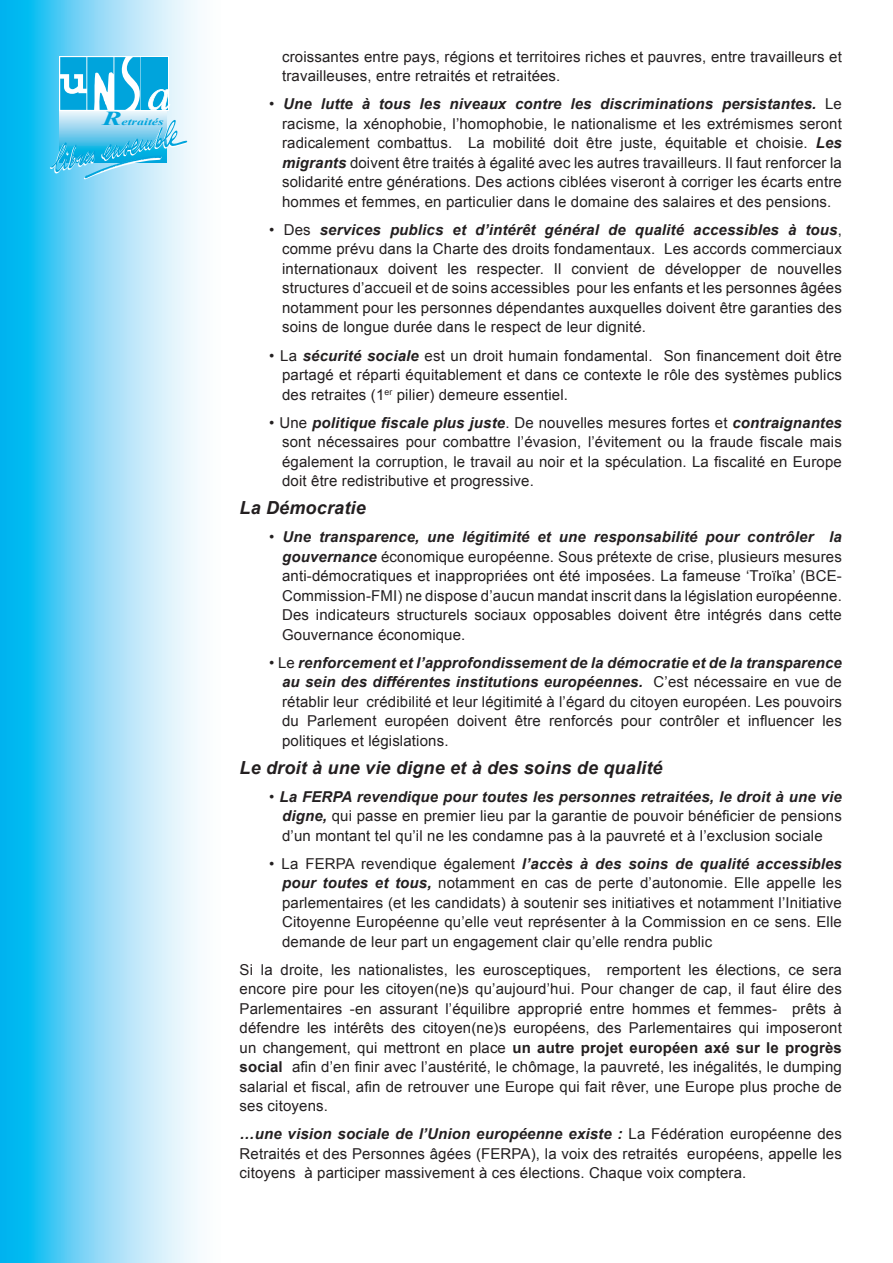
<style>
.page{position:relative;width:893px;height:1263px;background:#fff}
.page>*{position:absolute;margin:0;border:0;box-sizing:border-box;transform-origin:0 0}
.t1{font:italic 700 18px "Arial";letter-spacing:.01em;color:#231f20}
.t2{font:15px/19.5px "Arial";letter-spacing:.01em;color:#231f20;text-align:justify}
.t3{font:italic 700 9.75px "Times New Roman";color:#00a4dc;scale:1.44 1}
.s1{font-size:19.8px}
.s2{font-weight:700;font-style:italic}
.s3{font-weight:700}
</style>
<div class="page">
<svg style="left:0;top:0;width:198px;height:1263px;background:#80d8f7"></svg>
<svg style="left:60px;top:111px;width:107px;height:8px"></svg>
<svg style="left:59px;top:56px;width:111px;height:55px"></svg>
<svg style="left:50px;top:119px;width:138px;height:60px;background:#7ad0ef"></svg>
<p class="t3" style="left:102px;top:114px;width:44px"><span class="s1">R</span>etraités</p>
<p class="t2" style="left:282px;top:47px;width:561px">croissantes entre pays, régions et territoires riches et pauvres, entre travailleurs et travailleuses, entre retraités et retraitées.</p>
<p class="t2" style="left:282px;top:95px;width:561px;text-indent:-13px">• <span class="s2">Une lutte à tous les niveaux contre les discriminations persistantes.</span> Le racisme, la xénophobie, l’homophobie, le nationalisme et les extrémismes seront radicalement combattus. La mobilité doit être juste, équitable et choisie. <span class="s2">Les migrants</span> doivent être traités à égalité avec les autres travailleurs. Il faut renforcer la solidarité entre générations. Des actions ciblées viseront à corriger les écarts entre hommes et femmes, en particulier dans le domaine des salaires et des pensions.</p>
<p class="t2" style="left:282px;top:220px;width:561px;text-indent:-13px">• Des <span class="s2">services publics et d’intérêt général de qualité accessibles à tous</span>, comme prévu dans la Charte des droits fondamentaux. Les accords commerciaux internationaux doivent les respecter. Il convient de développer de nouvelles structures d’accueil et de soins accessibles pour les enfants et les personnes âgées notamment pour les personnes dépendantes auxquelles doivent être garanties des soins de longue durée dans le respect de leur dignité.</p>
<p class="t2" style="left:282px;top:346px;width:561px;text-indent:-13px">• La <span class="s2">sécurité sociale</span> est un droit humain fondamental. Son financement doit être partagé et réparti équitablement et dans ce contexte le rôle des systèmes publics des retraites (1<sup>er</sup> pilier) demeure essentiel.</p>
<p class="t2" style="left:282px;top:413px;width:561px;text-indent:-13px">• Une <span class="s2">politique fiscale plus juste</span>. De nouvelles mesures fortes et <span class="s2">contraignantes </span>sont nécessaires pour combattre l’évasion, l’évitement ou la fraude fiscale mais également la corruption, le travail au noir et la spéculation. La fiscalité en Europe doit être redistributive et progressive.</p>
<p class="t1" style="left:240px;top:496px;width:128px">La Démocratie</p>
<p class="t2" style="left:282px;top:527px;width:561px;text-indent:-13px">• <span class="s2">Une transparence, une légitimité et une responsabilité pour contrôler la gouvernance</span> économique européenne. Sous prétexte de crise, plusieurs mesures anti-démocratiques et inappropriées ont été imposées. La fameuse ‘Troïka’ (BCE-Commission-FMI) ne dispose d’aucun mandat inscrit dans la législation européenne.<br>Des indicateurs structurels sociaux opposables doivent être intégrés dans cette Gouvernance économique.</p>
<p class="t2" style="left:282px;top:653px;width:561px;text-indent:-13px">• Le <span class="s2">renforcement et l’approfondissement de la démocratie et de la transparence au sein des différentes institutions européennes.</span> C’est nécessaire en vue de rétablir leur crédibilité et leur légitimité à l’égard du citoyen européen. Les pouvoirs du Parlement européen doivent être renforcés pour contrôler et influencer les politiques et législations.</p>
<p class="t1" style="left:240px;top:755px;width:424px">Le droit à une vie digne et à des soins de qualité</p>
<p class="t2" style="left:282px;top:787px;width:561px;text-indent:-13px">• <span class="s2">La FERPA revendique pour toutes les personnes retraitées, le droit à une vie digne,</span> qui passe en premier lieu par la garantie de pouvoir bénéficier de pensions d’un montant tel qu’il ne les condamne pas à la pauvreté et à l’exclusion sociale</p>
<p class="t2" style="left:282px;top:854px;width:561px;text-indent:-13px">• La FERPA revendique également <span class="s2">l’accès à des soins de qualité accessibles pour toutes et tous,</span> notamment en cas de perte d’autonomie. Elle appelle les parlementaires (et les candidats) à soutenir ses initiatives et notamment l’Initiative Citoyenne Européenne qu’elle veut représenter à la Commission en ce sens. Elle demande de leur part un engagement clair qu’elle rendra public</p>
<p class="t2" style="left:240px;top:960px;width:604px">Si la droite, les nationalistes, les eurosceptiques, remportent les élections, ce sera encore pire pour les citoyen(ne)s qu’aujourd’hui. Pour changer de cap, il faut élire des Parlementaires -en assurant l’équilibre approprié entre hommes et femmes- prêts à défendre les intérêts des citoyen(ne)s européens, des Parlementaires qui imposeront un changement, qui mettront en place <span class="s3">un autre projet européen axé sur le progrès social</span> afin d’en finir avec l’austérité, le chômage, la pauvreté, les inégalités, le dumping salarial et fiscal, afin de retrouver une Europe qui fait rêver, une Europe plus proche de ses citoyens.</p>
<p class="t2" style="left:240px;top:1124px;width:604px"><span class="s2">…une vision sociale de l’Union européenne existe :</span> La Fédération européenne des Retraités et des Personnes âgées (FERPA), la voix des retraités européens, appelle les citoyens à participer massivement à ces élections. Chaque voix comptera.</p>
</div>
